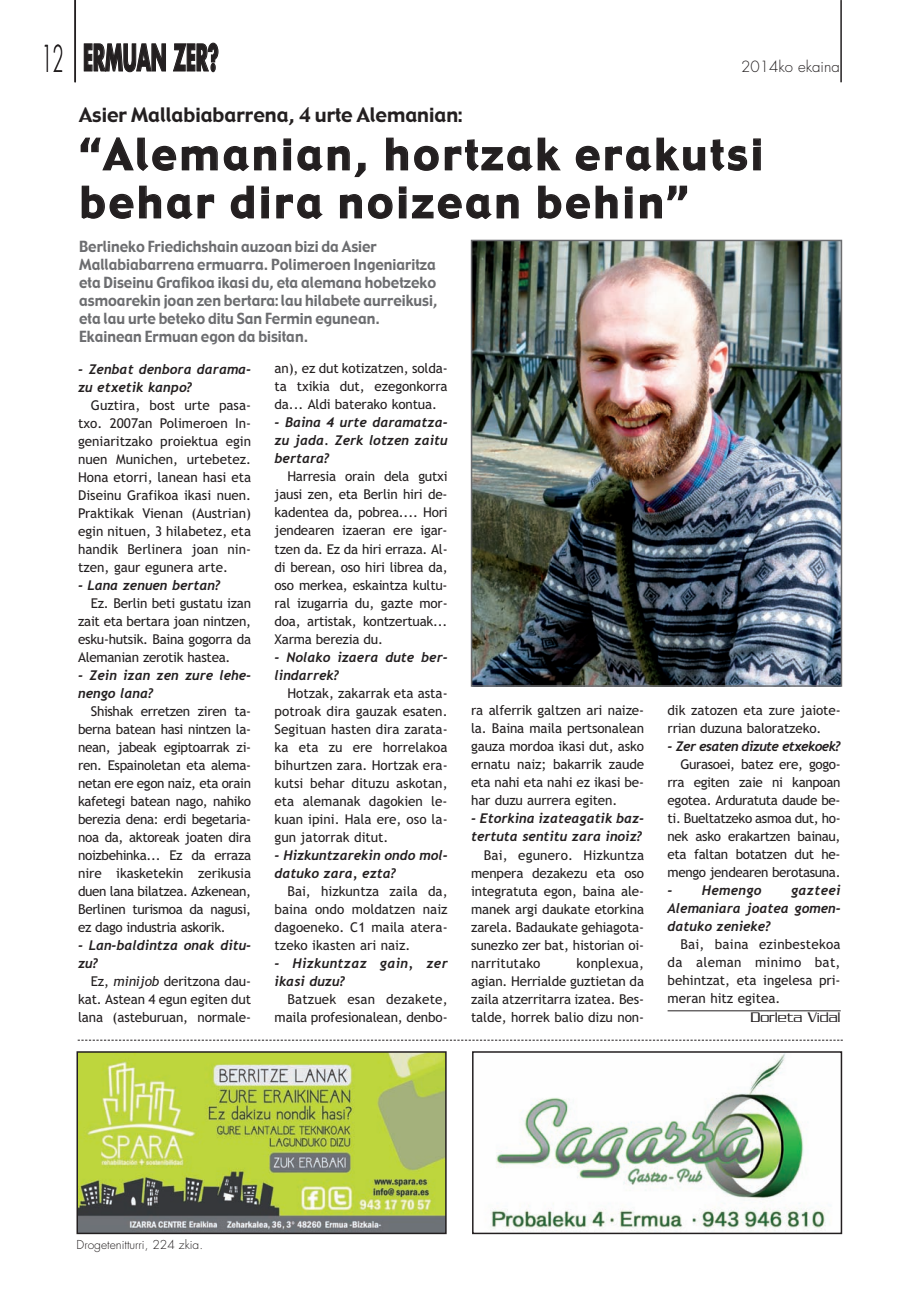
<style>
.page{position:relative;width:919px;height:1289px;background:#fff}
.page>*{position:absolute;margin:0;border:0;box-sizing:border-box;transform-origin:0 0}
.t1{font:42px/48px "Gadget";letter-spacing:.085em;color:#231f20}
.t2{font:700 36px "Futura";letter-spacing:-.005em;color:#231f20;scale:.5 1}
.t3{font:300 36px "Futura";color:#231f20;scale:.5 1}
.t4{font:19.5px "Gadget";color:#231f20}
.t5{font:15px/18px "Gadget";color:#6c6d70;scale:.95 1}
.t6{font:300 15px "Futura";color:#231f20}
.t7{font:300 15px "Serpentine";color:#231f20}
.t8{font:13.5px/18px "Trebuchet MS";letter-spacing:-.01em;color:#231f20;text-align:justify}
.t9{font:italic 700 13.5px/18px "Trebuchet";color:#231f20}
.t10{font:italic 700 13.5px/18px "Trebuchet";letter-spacing:.025em;color:#231f20}
.t11{font:italic 700 13.5px "Trebuchet";letter-spacing:-.045em;color:#231f20}
.t12{font:300 12px "Futura";color:#231f20}
.s1{font-style:italic}
</style>
<div class="page">
<hr style="left:840px;top:1px;width:1px;height:81px;background:#231f20">
<hr style="left:74px;top:1px;width:2px;height:81px;background:#231f20">
<svg style="left:78px;top:1039px;width:764px;height:1px"></svg>
<hr style="left:667px;top:1010px;width:173px;height:1px;background:#231f20">
<img style="left:474px;top:243px;width:365px;height:440px">
<div style="left:471px;top:240px;width:371px;height:446px;border:2px solid #6c6d70"></div>
<img style="left:79px;top:1054px;width:364px;height:177px">
<div style="left:76px;top:1051px;width:370px;height:183px;border:2px solid #231f20"></div>
<img style="left:490px;top:1054px;width:336px;height:177px">
<div style="left:472px;top:1051px;width:370px;height:183px;border:2px solid #231f20"></div>
<h2 class="t3" style="left:41px;top:42px;width:46px">12</h2>
<h2 class="t2" style="left:83px;top:41px;width:273px">ERMUAN ZER?</h2>
<p class="t6" style="left:741px;top:59px;width:100px">2014ko ekaina</p>
<h3 class="t4" style="left:79px;top:108px;width:384px">Asier Mallabiabarrena, 4 urte Alemanian:</h3>
<h1 class="t1" style="left:80px;top:133px;width:684px">“Alemanian, hortzak erakutsi behar dira noizean behin”</h1>
<p class="t5" style="left:79px;top:238px;width:379px">Berlineko Friedichshain auzoan bizi da Asier Mallabiabarrena ermuarra. Polimeroen Ingeniaritza eta Diseinu Grafikoa ikasi du, eta alemana hobetzeko asmoarekin joan zen bertara: lau hilabete aurreikusi, eta lau urte beteko ditu San Fermin egunean.<br>Ekainean Ermuan egon da bisitan.</p>
<p class="t9" style="left:78px;top:361px;width:174px">- Zenbat denbora darama&shy;zu etxetik kanpo?</p>
<p class="t8" style="left:78px;top:397px;width:174px;text-indent:13px">Guztira, bost urte pasa&shy;txo. 2007an Polimeroen In&shy;geniaritzako proiektua egin nuen Munichen, urtebetez.<br>Hona etorri, lanean hasi eta Diseinu Grafikoa ikasi nuen.<br>Praktikak Vienan (Austrian) egin nituen, 3 hilabetez, eta handik Berlinera joan nin&shy;tzen, gaur egunera arte.</p>
<p class="t9" style="left:78px;top:577px;width:144px">- Lana zenuen bertan?</p>
<p class="t8" style="left:78px;top:595px;width:174px;text-indent:13px">Ez. Berlin beti gustatu izan zait eta bertara joan nintzen, esku-hutsik. Baina gogorra da Alemanian zerotik hastea.</p>
<p class="t9" style="left:78px;top:667px;width:175px">- Zein izan zen zure lehe&shy;nengo lana?</p>
<p class="t8" style="left:78px;top:703px;width:174px;text-indent:13px">Shishak erretzen ziren ta&shy;berna batean hasi nintzen la&shy;nean, jabeak egiptoarrak zi&shy;ren. Espainoletan eta alema&shy;netan ere egon naiz, eta orain kafetegi batean nago, nahiko berezia dena: erdi begetaria&shy;noa da, aktoreak joaten dira noizbehinka... Ez da erraza nire ikasketekin zerikusia duen lana bilatzea. Azkenean, Berlinen turismoa da nagusi, ez dago industria askorik.</p>
<p class="t9" style="left:78px;top:937px;width:174px">- Lan-baldintza onak ditu&shy;zu?</p>
<p class="t8" style="left:78px;top:973px;width:174px;text-indent:13px">Ez, <span class="s1">minijob</span> deritzona dau&shy;kat. Astean 4 egun egiten dut lana (asteburuan, normale-</p>
<p class="t8" style="left:274px;top:361px;width:174px">an), ez dut kotizatzen, solda&shy;ta txikia dut, ezegonkorra da... Aldi baterako kontua.</p>
<p class="t9" style="left:274px;top:415px;width:175px;text-align:justify">- Baina 4 urte daramatza&shy;zu jada. Zerk lotzen zaitu bertara?</p>
<p class="t8" style="left:274px;top:469px;width:174px;text-indent:13px">Harresia orain dela gutxi jausi zen, eta Berlin hiri de&shy;kadentea da, pobrea.... Hori jendearen izaeran ere igar&shy;tzen da. Ez da hiri erraza. Al&shy;di berean, oso hiri librea da, oso merkea, eskaintza kultu&shy;ral izugarria du, gazte mor&shy;doa, artistak, kontzertuak...<br>Xarma berezia du.</p>
<p class="t9" style="left:274px;top:649px;width:175px">- Nolako izaera dute ber&shy;lindarrek?</p>
<p class="t8" style="left:274px;top:685px;width:174px;text-indent:13px">Hotzak, zakarrak eta asta&shy;potroak dira gauzak esaten.<br>Segituan hasten dira zarata&shy;ka eta zu ere horrelakoa bihurtzen zara. Hortzak era&shy;kutsi behar dituzu askotan, eta alemanak dagokien le&shy;kuan ipini. Hala ere, oso la&shy;gun jatorrak ditut.</p>
<p class="t9" style="left:274px;top:847px;width:175px">- Hizkuntzarekin ondo mol&shy;datuko zara, ezta?</p>
<p class="t8" style="left:274px;top:883px;width:174px;text-indent:13px">Bai, hizkuntza zaila da, baina ondo moldatzen naiz dagoeneko. C1 maila atera&shy;tzeko ikasten ari naiz.</p>
<p class="t10" style="left:274px;top:955px;width:175px">- Hizkuntzaz gain, zer ikasi duzu?</p>
<p class="t8" style="left:274px;top:991px;width:174px;text-align:right">Batzuek esan dezakete, maila profesionalean, denbo-</p>
<p class="t8" style="left:471px;top:703px;width:174px">ra alferrik galtzen ari naize&shy;la. Baina maila pertsonalean gauza mordoa ikasi dut, asko ernatu naiz; bakarrik zaude eta nahi eta nahi ez ikasi be&shy;har duzu aurrera egiten.</p>
<p class="t9" style="left:471px;top:810px;width:175px">- Etorkina izateagatik baz&shy;tertuta sentitu zara inoiz?</p>
<p class="t8" style="left:471px;top:846px;width:174px;text-indent:13px">Bai, egunero. Hizkuntza menpera dezakezu eta oso integratuta egon, baina ale&shy;manek argi daukate etorkina zarela. Badaukate gehiagota&shy;sunezko zer bat, historian oi&shy;narritutako</p>
<p class="t8" style="left:471px;top:954px;width:174px;text-indent:105px">konplexua, agian. Herrialde guztietan da zaila atzerritarra izatea. Bes&shy;talde, horrek balio dizu non-</p>
<p class="t8" style="left:667px;top:702px;width:174px">dik zatozen eta zure jaiote&shy;rrian duzuna baloratzeko.</p>
<p class="t11" style="left:667px;top:741px;width:175px">- Zer esaten dizute etxekoek?</p>
<p class="t8" style="left:667px;top:756px;width:174px;text-indent:13px">Gurasoei, batez ere, gogo&shy;rra egiten zaie ni kanpoan egotea. Arduratuta daude be&shy;ti. Bueltatzeko asmoa dut, ho&shy;nek asko erakartzen bainau, eta faltan botatzen dut he&shy;mengo jendearen berotasuna.</p>
<p class="t10" style="left:667px;top:882px;width:96px">- Hemengo</p>
<p class="t9" style="left:667px;top:882px;width:175px;text-align:justify;text-indent:123px">gazteei Alemaniara joatea gomen&shy;datuko zenieke?</p>
<p class="t8" style="left:667px;top:936px;width:174px;text-indent:13px">Bai, baina ezinbestekoa da aleman minimo bat, behintzat, eta ingelesa pri&shy;meran hitz egitea.</p>
<p class="t7" style="left:750px;top:1011px;width:92px">Dorleta Vidal</p>
<p class="t12" style="left:77px;top:1238px;width:128px">Drogetenitturri, 224 zkia.</p>
</div>
